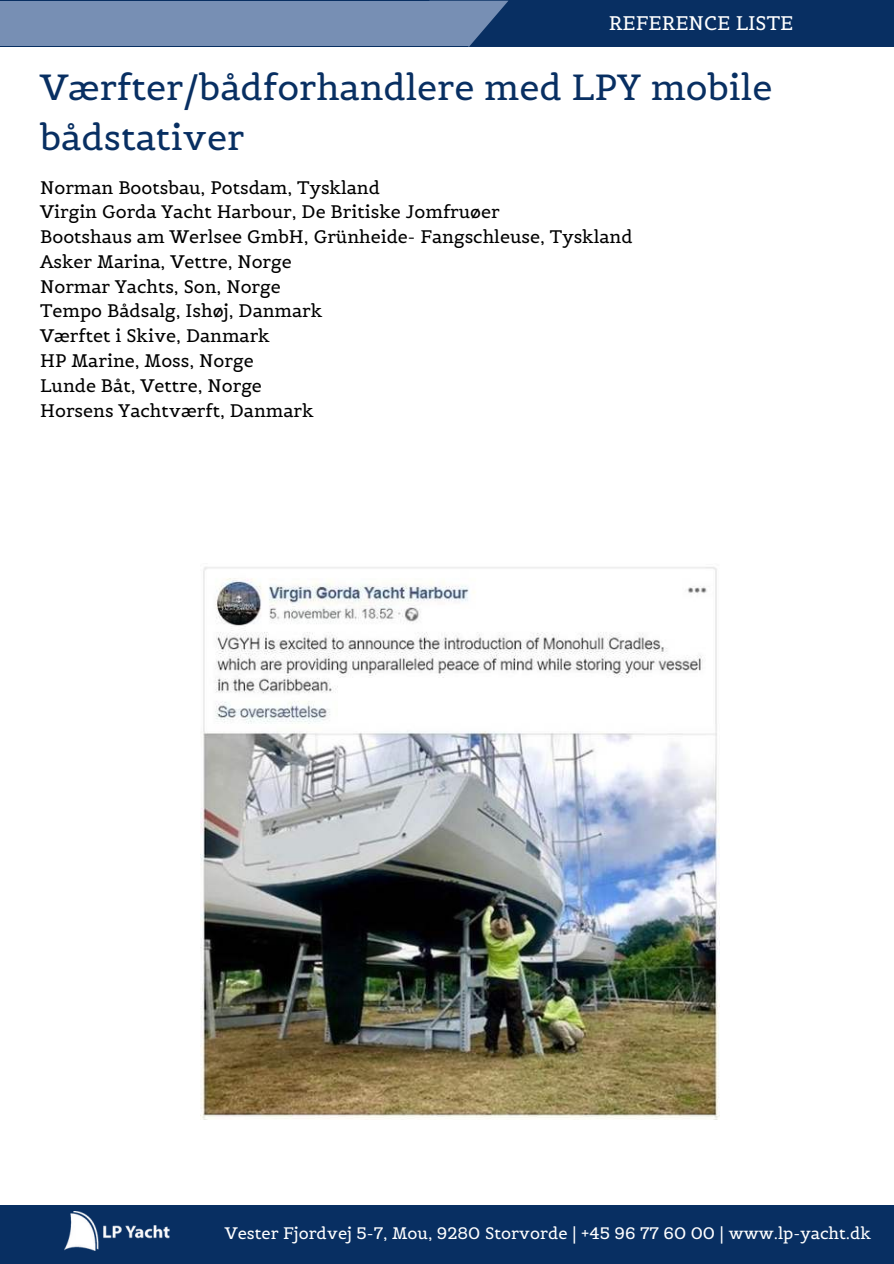
<style>
.page{position:relative;width:894px;height:1264px;background:#fff}
.page>*{position:absolute;margin:0;border:0;box-sizing:border-box;transform-origin:0 0}
.t1{font:36px/49.5px "Belgrano";color:#082f62}
.t2{font:19.5px "Belgrano";color:#fff}
.t3{font:18px/24.8px "Belgrano";color:#000}
.t4{font:16.5px "Belgrano";color:#fff}
</style>
<div class="page">
<div style="left:0;top:0;width:893px;height:47px;background:#082f62"></div>
<div style="left:0;top:1204px;width:893px;height:59px;background:#082f62"></div>
<img style="left:65px;top:1211px;width:104px;height:39px">
<svg style="left:429px;top:1px;width:79px;height:46px"></svg>
<div style="left:0;top:1px;width:468px;height:44px;background:#778fb4"></div>
<img style="left:201px;top:567px;width:518px;height:552px">
<p class="t2" style="left:608px;top:10px;width:186px">REFERENCE LISTE</p>
<h1 class="t1" style="left:40px;top:62px;width:733px">Værfter/bådforhandlere med LPY mobile bådstativer</h1>
<p class="t3" style="left:40px;top:175px;width:593px">Norman Bootsbau, Potsdam, Tyskland<br>Virgin Gorda Yacht Harbour, De Britiske Jomfruøer<br>Bootshaus am Werlsee GmbH, Grünheide- Fangschleuse, Tyskland Asker Marina, Vettre, Norge<br>Normar Yachts, Son, Norge<br>Tempo Bådsalg, Ishøj, Danmark<br>Værftet i Skive, Danmark<br>HP Marine, Moss, Norge<br>Lunde Båt, Vettre, Norge<br>Horsens Yachtværft, Danmark</p>
<p class="t4" style="left:225px;top:1222px;width:647px">Vester Fjordvej 5-7, Mou, 9280 Storvorde | +45 96 77 60 00 | www.lp-yacht.dk</p>
</div>
